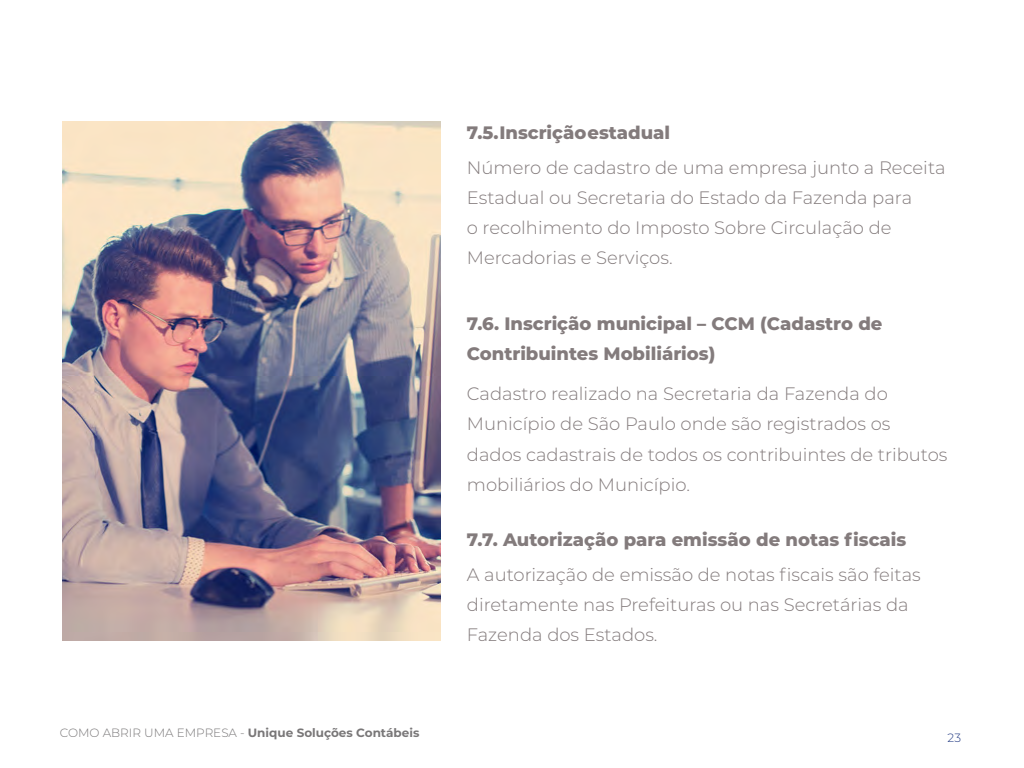
<style>
.page{position:relative;width:1024px;height:768px;background:#fff}
.page>*{position:absolute;margin:0;border:0;box-sizing:border-box;transform-origin:0 0}
.t1{font:300 18px/30px "Montserrat";color:#837b7c}
.t2{font:800 18px/30px "Montserrat";color:#837b7c}
.t3{font:700 12px "Montserrat";color:#797778}
.t4{font:300 12px "Montserrat";color:#243c84}
.s1{font-weight:300}
</style>
<div class="page">
<img style="left:63px;top:122px;width:378px;height:519px">
<p class="t2" style="left:467px;top:117px;width:205px">7.5. Inscrição estadual</p>
<p class="t1" style="left:467px;top:152px;width:480px">Número de cadastro de uma empresa junto a Receita Estadual ou Secretaria do Estado da Fazenda para<br>o recolhimento do Imposto Sobre Circulação de Mercadorias e Serviços.</p>
<p class="t2" style="left:467px;top:308px;width:417px">7.6. Inscrição municipal – CCM (Cadastro de<br>Contribuintes Mobiliários)</p>
<p class="t1" style="left:467px;top:379px;width:482px">Cadastro realizado na Secretaria da Fazenda do Município de São Paulo onde são registrados os dados cadastrais de todos os contribuintes de tributos mobiliários do Município.</p>
<p class="t2" style="left:467px;top:523px;width:441px">7.7. Autorização para emissão de notas fiscais</p>
<p class="t1" style="left:467px;top:559px;width:456px">A autorização de emissão de notas fiscais são feitas diretamente nas Prefeituras ou nas Secretárias da<br>Fazenda dos Estados.</p>
<p class="t3" style="left:60px;top:724px;width:361px"><span class="s1">COMO ABRIR UMA EMPRESA -</span> Unique Soluções Contábeis</p>
<p class="t4" style="left:948px;top:730px;width:15px">23</p>
</div>
